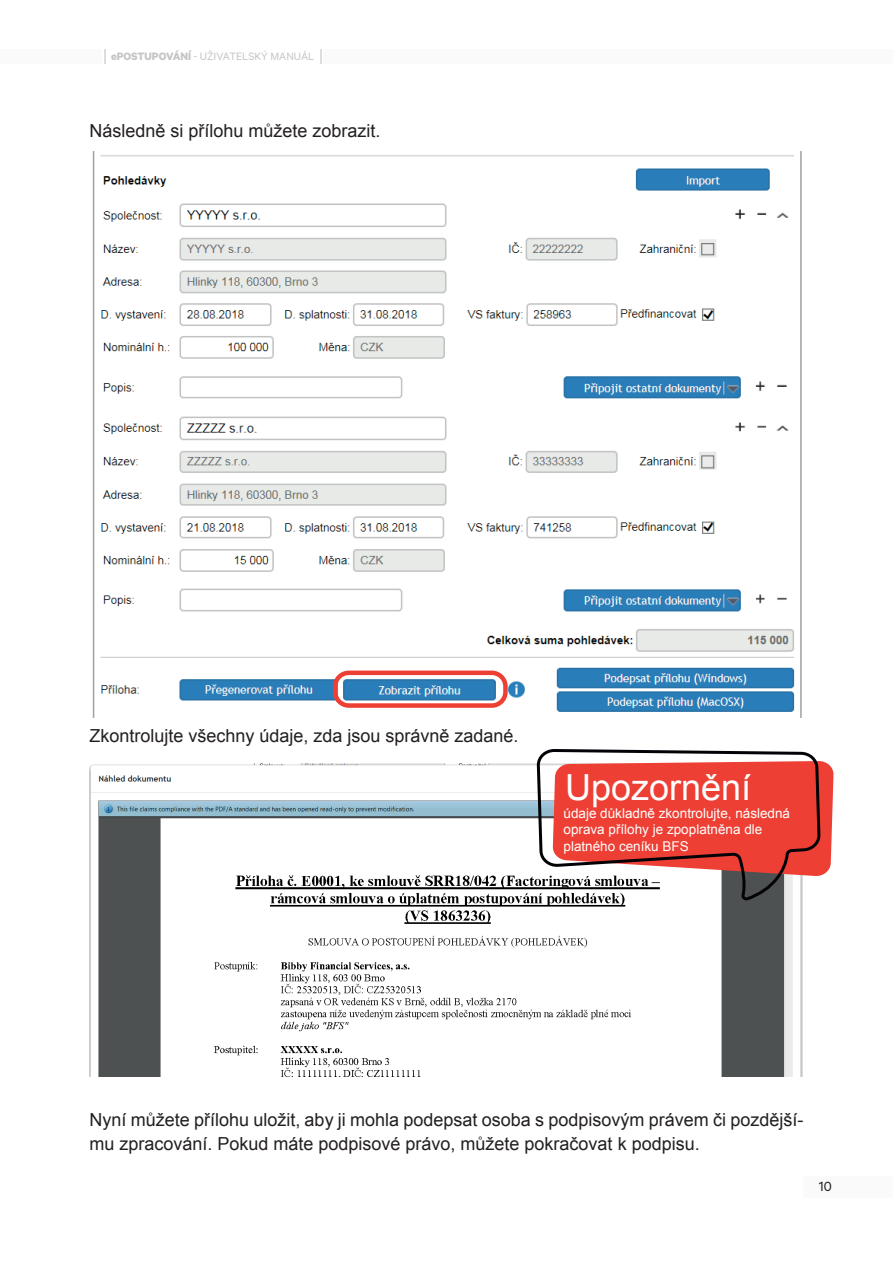
<style>
.page{position:relative;width:893px;height:1263px;background:#fff}
.page>*{position:absolute;margin:0;border:0;box-sizing:border-box;transform-origin:0 0}
.t1{font:36px "Arial";color:#fff}
.t2{font:18px/24px "Arial";color:#231f20}
.t3{font:15px "Calibre";color:#231f20}
.t4{font:13.5px/16.2px "Arial";color:#fff}
.t5{font:12px "Calibre";color:#c6c5c4}
.s1{font-weight:700}
</style>
<div class="page">
<div style="left:804px;top:1176px;width:89px;height:21px;background:#fafafa"></div>
<div style="left:323px;top:49px;width:570px;height:15px;background:#fafafa"></div>
<div style="left:0;top:49px;width:102px;height:15px;background:#fafafa"></div>
<svg style="left:104px;top:49px;width:2px;height:15px"></svg>
<svg style="left:320px;top:49px;width:2px;height:15px"></svg>
<img style="left:92px;top:151px;width:710px;height:566px">
<div style="left:333px;top:670px;width:175px;height:38px;border:4px solid #ee3f34;border-radius:14px"></div>
<img style="left:89px;top:764px;width:714px;height:312px">
<svg style="left:538px;top:749px;width:296px;height:152px"></svg>
<p class="t5" style="left:111px;top:50px;width:205px"><span class="s1">ePOSTUPOVÁNÍ</span> - UŽIVATELSKÝ MANUÁL</p>
<p class="t2" style="left:89px;top:119px;width:293px">Následně si přílohu můžete zobrazit.</p>
<p class="t2" style="left:89px;top:724px;width:431px">Zkontrolujte všechny údaje, zda jsou správně zadané.</p>
<h1 class="t1" style="left:565px;top:763px;width:188px">Upozornění</h1>
<p class="t4" style="left:563px;top:805px;width:228px">údaje důkladně zkontrolujte, následná oprava přílohy je zpoplatněna dle platného ceníku BFS</p>
<p class="t2" style="left:89px;top:1108px;width:716px">Nyní můžete přílohu uložit, aby ji mohla podepsat osoba s podpisovým právem či pozdější&shy;mu zpracování. Pokud máte podpisové právo, můžete pokračovat k podpisu.</p>
<p class="t3" style="left:819px;top:1178px;width:15px">10</p>
</div>
